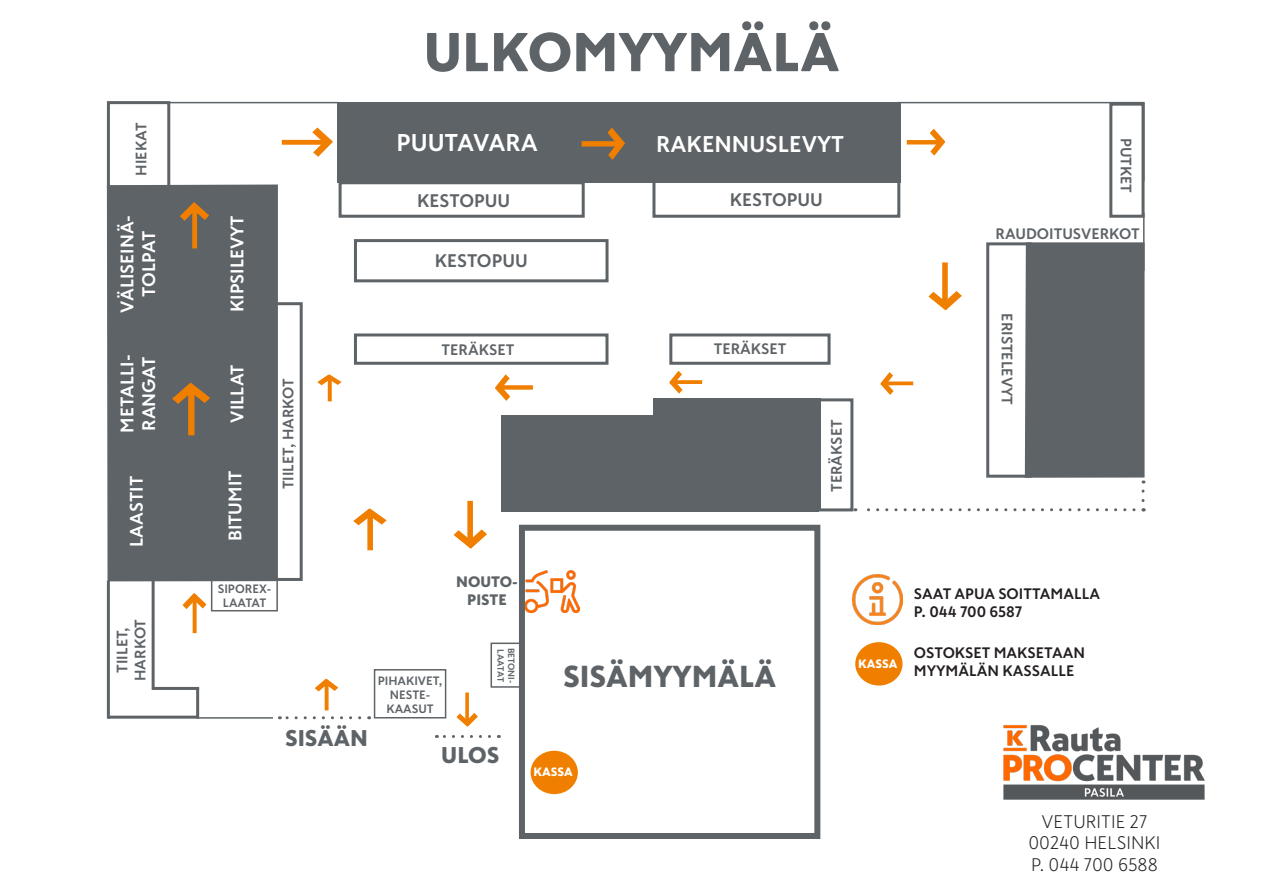
<style>
.page{position:relative;width:1263px;height:893px;background:#fff}
.page>*{position:absolute;margin:0;border:0;box-sizing:border-box;transform-origin:0 0}
.t1{font:900 54px "Skatta Sans";color:#5e6367}
.t2{font:900 30px "Skatta Sans";color:#5e6367}
.t3{font:700 24px "Skatta Sans";color:#fff}
.t4{font:700 22.5px "Skatta Sans";color:#fff}
.t5{font:900 22.5px "Skatta Sans";color:#5e6367}
.t6{font:700 18px "Skatta Sans";color:#fff}
.t7{font:300 18px "Skatta Sans";color:#231f20}
.t8{font:700 18px "Skatta Sans";color:#5e6367}
.t9{font:700 15px "Skatta Sans";color:#5e6367}
.t10{font:700 15px "Skatta Sans";color:#231f20}
.t11{font:900 15px/18px "Skatta Sans";color:#5e6367;text-align:center}
.t12{font:700 12px/14.4px "Skatta Sans";color:#5e6367}
.t13{font:900 12px "Skatta Sans";color:#fff}
.t14{font:700 9px "Skatta Sans";color:#5e6367}
</style>
<div class="page">
<img style="left:852px;top:574px;width:50px;height:51px">
<hr style="left:196px;top:717px;width:77px;height:2px;background:#5e6367">
<hr style="left:108px;top:102px;width:230px;height:1px;background:#5e6367">
<hr style="left:897px;top:102px;width:247px;height:1px;background:#5e6367">
<hr style="left:107px;top:581px;width:3px;height:138px;background:#5e6367">
<hr style="left:1143px;top:213px;width:1px;height:58px;background:#5e6367">
<img style="left:1003px;top:725px;width:202px;height:75px">
<div style="left:339px;top:181px;width:246px;height:37px;border:3px solid #5e6367"></div>
<div style="left:652px;top:177px;width:248px;height:41px;border:3px solid #5e6367"></div>
<div style="left:354px;top:239px;width:254px;height:43px;border:3px solid #5e6367"></div>
<div style="left:354px;top:333px;width:254px;height:32px;border:3px solid #5e6367"></div>
<div style="left:669px;top:333px;width:161px;height:32px;border:3px solid #5e6367"></div>
<div style="left:266px;top:302px;width:37px;height:279px;border:3px solid #5e6367"></div>
<div style="left:211px;top:579px;width:67px;height:32px;border:2px solid #5e6367"></div>
<div style="left:107px;top:101px;width:63px;height:88px;border:3px solid #5e6367"></div>
<div style="left:986px;top:242px;width:46px;height:236px;border:3px solid #5e6367"></div>
<hr style="left:196px;top:689px;width:3px;height:29px;background:#5e6367">
<hr style="left:153px;top:687px;width:46px;height:3px;background:#5e6367">
<hr style="left:108px;top:716px;width:91px;height:3px;background:#5e6367">
<hr style="left:152px;top:581px;width:3px;height:109px;background:#5e6367">
<div style="left:1109px;top:103px;width:35px;height:115px;border:3px solid #5e6367"></div>
<div style="left:374px;top:669px;width:72px;height:49px;border:2px solid #5e6367"></div>
<div style="left:490px;top:643px;width:34px;height:45px;border:2px solid #5e6367"></div>
<div style="left:519px;top:525px;width:301px;height:314px;background:#fff;border:6px solid #5e6367"></div>
<div style="left:107px;top:185px;width:171px;height:396px;background:#5e6367"></div>
<div style="left:817px;top:398px;width:36px;height:113px;border:3px solid #5e6367"></div>
<svg style="left:279px;top:716px;width:81px;height:3px"></svg>
<svg style="left:325px;top:693px;width:4px;height:17px"></svg>
<svg style="left:314px;top:678px;width:25px;height:15px"></svg>
<svg style="left:436px;top:735px;width:53px;height:3px"></svg>
<svg style="left:465px;top:692px;width:4px;height:20px"></svg>
<svg style="left:456px;top:712px;width:22px;height:15px"></svg>
<div style="left:501px;top:415px;width:318px;height:96px;background:#5e6367"></div>
<div style="left:653px;top:398px;width:167px;height:112px;background:#5e6367"></div>
<div style="left:338px;top:102px;width:563px;height:81px;background:#5e6367"></div>
<svg style="left:193px;top:610px;width:4px;height:23px"></svg>
<svg style="left:182px;top:593px;width:25px;height:17px"></svg>
<svg style="left:684px;top:380px;width:18px;height:4px"></svg>
<svg style="left:669px;top:371px;width:15px;height:23px"></svg>
<svg style="left:511px;top:385px;width:22px;height:5px"></svg>
<svg style="left:495px;top:374px;width:16px;height:27px"></svg>
<svg style="left:188px;top:405px;width:6px;height:30px"></svg>
<svg style="left:171px;top:382px;width:40px;height:23px"></svg>
<svg style="left:192px;top:222px;width:5px;height:26px"></svg>
<svg style="left:179px;top:201px;width:31px;height:21px"></svg>
<svg style="left:367px;top:526px;width:6px;height:24px"></svg>
<svg style="left:353px;top:508px;width:34px;height:18px"></svg>
<svg style="left:581px;top:141px;width:25px;height:6px"></svg>
<svg style="left:606px;top:127px;width:19px;height:33px"></svg>
<svg style="left:907px;top:140px;width:22px;height:5px"></svg>
<svg style="left:929px;top:128px;width:16px;height:28px"></svg>
<svg style="left:282px;top:140px;width:29px;height:5px"></svg>
<svg style="left:311px;top:127px;width:22px;height:30px"></svg>
<div style="left:531px;top:751px;width:46px;height:42px;background:#f07f00;border-radius:50%"></div>
<div style="left:531px;top:751px;width:47px;height:43px;border:2px solid #f07f00;border-radius:50%"></div>
<div style="left:856px;top:643px;width:46px;height:42px;background:#f07f00;border-radius:50%"></div>
<div style="left:855px;top:642px;width:47px;height:43px;border:2px solid #f07f00;border-radius:50%"></div>
<svg style="left:942px;top:262px;width:6px;height:28px"></svg>
<svg style="left:928px;top:290px;width:34px;height:21px"></svg>
<svg style="left:895px;top:381px;width:18px;height:4px"></svg>
<svg style="left:880px;top:372px;width:15px;height:23px"></svg>
<svg style="left:328px;top:386px;width:4px;height:15px"></svg>
<svg style="left:317px;top:374px;width:25px;height:12px"></svg>
<svg style="left:855px;top:508px;width:279px;height:3px"></svg>
<svg style="left:1025px;top:242px;width:119px;height:259px;background:#6f7477"></svg>
<svg style="left:467px;top:501px;width:6px;height:27px"></svg>
<svg style="left:453px;top:528px;width:34px;height:21px"></svg>
<img style="left:526px;top:570px;width:53px;height:42px">
<p class="t9" style="left:131px;top:176px;width:55px;rotate:-90deg">HIEKAT</p>
<p class="t6" style="left:114px;top:313px;width:99px;rotate:-90deg">VÄLISEINÄ-</p>
<p class="t6" style="left:136px;top:297px;width:67px;rotate:-90deg">TOLPAT</p>
<p class="t6" style="left:114px;top:433px;width:80px;rotate:-90deg">METALLI-</p>
<p class="t6" style="left:136px;top:431px;width:76px;rotate:-90deg">RANGAT</p>
<p class="t6" style="left:124px;top:547px;width:72px;rotate:-90deg">LAASTIT</p>
<p class="t9" style="left:112px;top:673px;width:47px;rotate:-90deg">TIILET,</p>
<p class="t9" style="left:130px;top:681px;width:64px;rotate:-90deg">HARKOT</p>
<p class="t1" style="left:424px;top:12px;width:417px">ULKOMYYMÄLÄ</p>
<p class="t6" style="left:224px;top:312px;width:98px;rotate:-90deg">KIPSILEVYT</p>
<p class="t6" style="left:224px;top:423px;width:60px;rotate:-90deg">VILLAT</p>
<p class="t6" style="left:222px;top:541px;width:72px;rotate:-90deg">BITUMIT</p>
<p class="t9" style="left:278px;top:489px;width:113px;rotate:-90deg">TIILET, HARKOT</p>
<p class="t12" style="left:218px;top:581px;width:55px">SIPOREX-</p>
<p class="t12" style="left:223px;top:595px;width:45px">LAATAT</p>
<p class="t3" style="left:396px;top:125px;width:143px">PUUTAVARA</p>
<p class="t4" style="left:656px;top:128px;width:189px">RAKENNUSLEVYT</p>
<p class="t8" style="left:417px;top:188px;width:95px">KESTOPUU</p>
<p class="t8" style="left:730px;top:186px;width:95px">KESTOPUU</p>
<p class="t8" style="left:435px;top:248px;width:95px">KESTOPUU</p>
<p class="t9" style="left:442px;top:339px;width:74px">TERÄKSET</p>
<p class="t9" style="left:714px;top:338px;width:74px">TERÄKSET</p>
<p class="t11" style="left:456px;top:572px;width:63px">NOUTO-<br>PISTE</p>
<p class="t9" style="left:826px;top:492px;width:74px;rotate:-90deg">TERÄKSET</p>
<p class="t5" style="left:285px;top:721px;width:84px">SISÄÄN</p>
<p class="t12" style="left:378px;top:673px;width:66px">PIHAKIVET,</p>
<p class="t12" style="left:386px;top:687px;width:49px">NESTE-<br>KAASUT</p>
<p class="t14" style="left:507px;top:649px;width:34px;rotate:90deg">LAATAT</p>
<p class="t14" style="left:518px;top:648px;width:37px;rotate:90deg">BETONI-</p>
<p class="t5" style="left:441px;top:738px;width:60px">ULOS</p>
<p class="t2" style="left:563px;top:654px;width:215px">SISÄMYYMÄLÄ</p>
<p class="t13" style="left:533px;top:763px;width:41px">KASSA</p>
<p class="t13" style="left:858px;top:654px;width:41px">KASSA</p>
<p class="t9" style="left:1137px;top:138px;width:57px;rotate:90deg">PUTKET</p>
<p class="t9" style="left:995px;top:223px;width:146px">RAUDOITUSVERKOT</p>
<p class="t9" style="left:1018px;top:313px;width:93px;rotate:90deg">ERISTELEVYT</p>
<p class="t10" style="left:914px;top:583px;width:188px">SAAT APUA SOITTAMALLA</p>
<p class="t10" style="left:914px;top:601px;width:110px">P. 044 700 6587</p>
<p class="t10" style="left:914px;top:642px;width:173px">OSTOKSET MAKSETAAN</p>
<p class="t10" style="left:914px;top:660px;width:162px">MYYMÄLÄN KASSALLE</p>
<p class="t7" style="left:1041px;top:809px;width:107px">VETURITIE 27</p>
<p class="t7" style="left:1028px;top:831px;width:133px">00240 HELSINKI</p>
<p class="t7" style="left:1031px;top:853px;width:128px">P. 044 700 6588</p>
</div>
